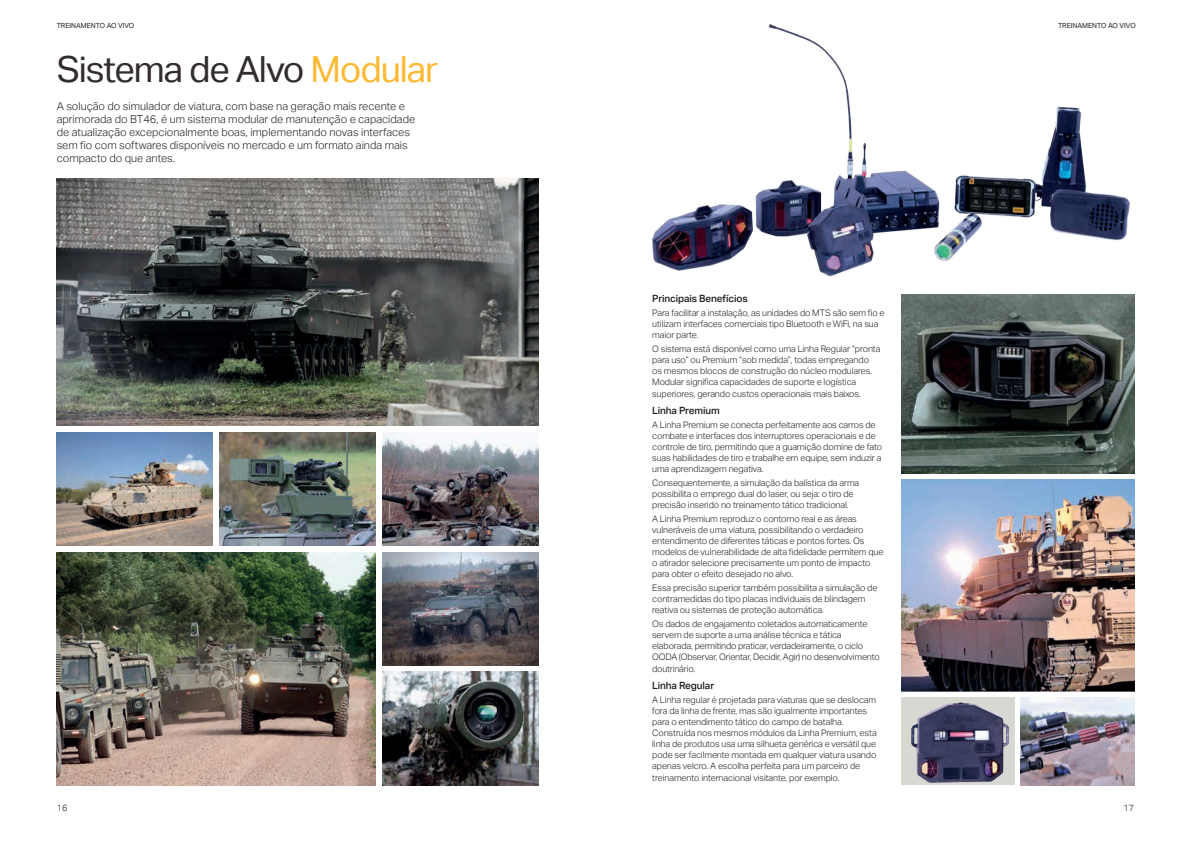
<style>
.page{position:relative;width:1191px;height:842px;background:#fff}
.page>*{position:absolute;margin:0;border:0;box-sizing:border-box;transform-origin:0 0}
.t1{font:36px "Aktiv Grotesk";letter-spacing:-.03em;color:#322d2c}
.t2{font:300 11px/13px "Aktiv Grotesk";color:#231f20}
.t3{font:500 10px "Aktiv Grotesk";letter-spacing:-.01em;color:#231f20}
.t4{font:300 9px/11px "Aktiv Grotesk";letter-spacing:-.01em;color:#231f20}
.t5{font:7px "Aktiv Grotesk";color:#231f20}
.s1{color:#fdb931}
</style>
<div class="page">
<img style="left:652px;top:24px;width:478px;height:253px">
<img style="left:901px;top:479px;width:233px;height:213px">
<img style="left:901px;top:697px;width:114px;height:88px">
<img style="left:1020px;top:697px;width:114px;height:88px">
<img style="left:901px;top:295px;width:233px;height:179px">
<img style="left:57px;top:179px;width:482px;height:246px">
<img style="left:57px;top:552px;width:319px;height:233px">
<img style="left:383px;top:432px;width:156px;height:114px">
<img style="left:383px;top:552px;width:156px;height:113px">
<img style="left:383px;top:672px;width:156px;height:113px">
<img style="left:57px;top:432px;width:156px;height:114px">
<img style="left:220px;top:432px;width:156px;height:114px">
<p class="t5" style="left:57px;top:21px;width:79px">TREINAMENTO AO VIVO</p>
<p class="t5" style="left:1058px;top:21px;width:79px">TREINAMENTO AO VIVO</p>
<h1 class="t1" style="left:57px;top:49px;width:383px">Sistema de Alvo <span class="s1">Modular</span></h1>
<p class="t2" style="left:57px;top:100px;width:360px">A solução do simulador de viatura, com base na geração mais recente e aprimorada do BT46, é um sistema modular de manutenção e capacidade de atualização excepcionalmente boas, implementando novas interfaces sem fio com softwares disponíveis no mercado e um formato ainda mais compacto do que antes.</p>
<p class="t3" style="left:652px;top:293px;width:97px">Principais Benefícios</p>
<p class="t4" style="left:652px;top:307px;width:234px">Para facilitar a instalação, as unidades do MTS são sem fio e utilizam interfaces comerciais tipo Bluetooth e WiFi, na sua maior parte.</p>
<p class="t4" style="left:652px;top:343px;width:230px">O sistema está disponível como uma Linha Regular “pronta para uso” ou Premium “sob medida”, todas empregando os mesmos blocos de construção do núcleo modulares.<br>Modular significa capacidades de suporte e logística</p>
<p class="t4" style="left:652px;top:388px;width:210px">superiores, gerando custos operacionais mais baixos.</p>
<p class="t3" style="left:652px;top:405px;width:69px">Linha Premium</p>
<p class="t4" style="left:652px;top:420px;width:231px">A Linha Premium se conecta perfeitamente aos carros de combate e interfaces dos interruptores operacionais e de controle de tiro, permitindo que a guarnição domine de fato suas habilidades de tiro e trabalhe em equipe, sem induzir a uma aprendizagem negativa.</p>
<p class="t4" style="left:652px;top:477px;width:209px">Consequentemente, a simulação da balística da arma possibilita o emprego dual do laser, ou seja: o tiro de precisão inserido no treinamento tático tradicional.</p>
<p class="t4" style="left:652px;top:513px;width:233px">A Linha Premium reproduz o contorno real e as áreas vulneráveis de uma viatura, possibilitando o verdadeiro entendimento de diferentes táticas e pontos fortes. Os modelos de vulnerabilidade de alta fidelidade permitem que o atirador selecione precisamente um ponto de impacto para obter o efeito desejado no alvo.</p>
<p class="t4" style="left:652px;top:582px;width:227px">Essa precisão superior também possibilita a simulação de contramedidas do tipo placas individuais de blindagem reativa ou sistemas de proteção automática.</p>
<p class="t4" style="left:652px;top:618px;width:229px">Os dados de engajamento coletados automaticamente servem de suporte a uma análise técnica e tática elaborada, permitindo praticar, verdadeiramente, o ciclo OODA (Observar, Orientar, Decidir, Agir) no desenvolvimento</p>
<p class="t4" style="left:652px;top:663px;width:44px">doutrinário.</p>
<p class="t3" style="left:652px;top:680px;width:64px">Linha Regular</p>
<p class="t4" style="left:652px;top:694px;width:226px">A Linha regular é projetada para viaturas que se deslocam fora da linha de frente, mas são igualmente importantes para o entendimento tático do campo de batalha.<br>Construída nos mesmos módulos da Linha Premium, esta linha de produtos usa uma silhueta genérica e versátil que pode ser facilmente montada em qualquer viatura usando apenas velcro. A escolha perfeita para um parceiro de</p>
<p class="t4" style="left:652px;top:772px;width:189px">treinamento internacional visitante, por exemplo.</p>
<p class="t4" style="left:57px;top:802px;width:12px">16</p>
<p class="t4" style="left:1123px;top:802px;width:12px">17</p>
</div>
